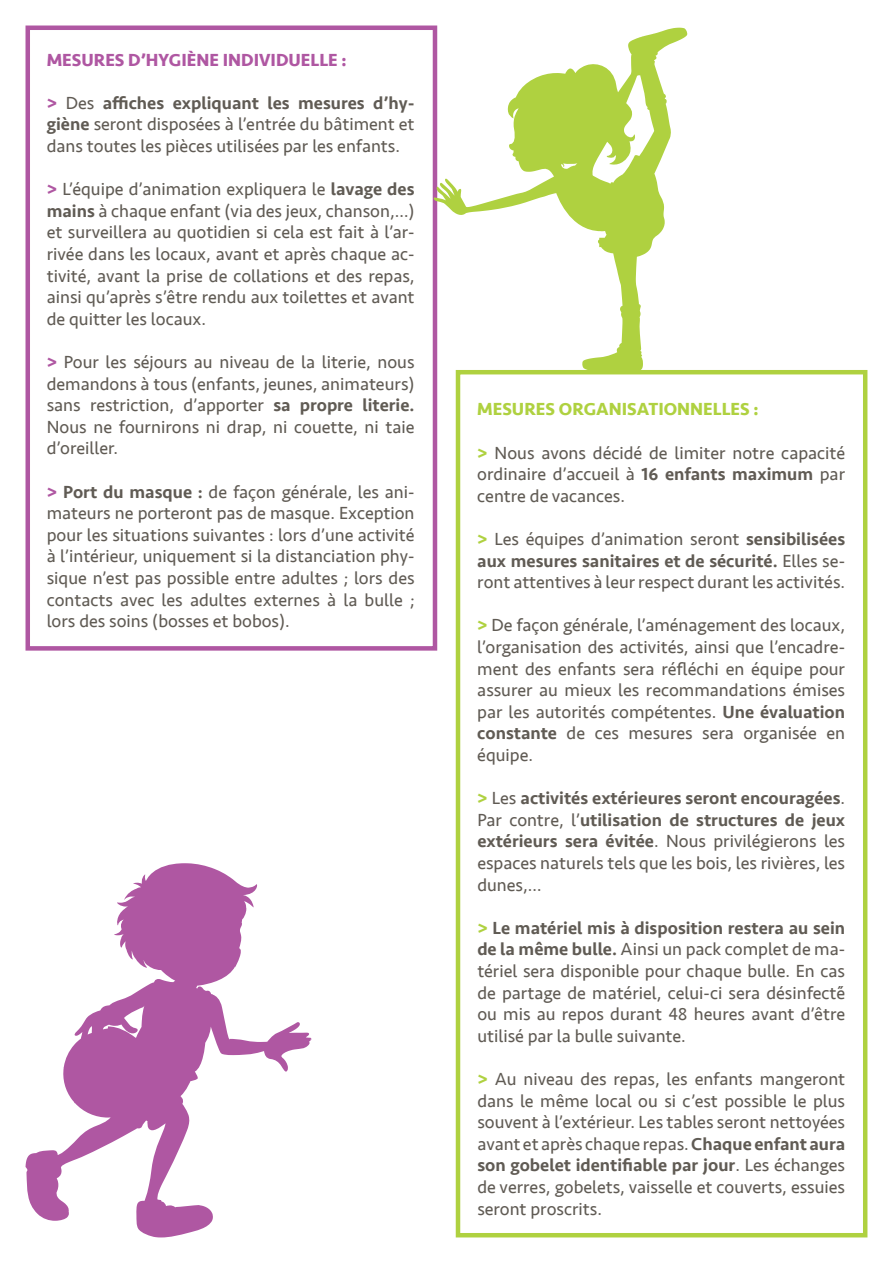
<style>
.page{position:relative;width:893px;height:1263px;background:#fff}
.page>*{position:absolute;margin:0;border:0;box-sizing:border-box;transform-origin:0 0}
.t1{font:18px/21.6px "Seravek";color:#605b54;text-align:justify}
.t2{font:700 18px "Seravek";color:#af57a2}
.t3{font:700 18px "Seravek";color:#afd140}
.s1{font-weight:700;color:#af57a2}
.s2{font-weight:500}
.s3{font-weight:700;color:#afd140}
</style>
<div class="page">
<div style="left:26px;top:26px;width:411px;height:625px;border:4px solid #af57a2"></div>
<div style="left:456px;top:370px;width:411px;height:867px;border:4px solid #afd140"></div>
<svg style="left:26px;top:863px;width:286px;height:374px"></svg>
<svg style="left:434px;top:28px;width:253px;height:344px"></svg>
<p class="t2" style="left:47px;top:45px;width:301px">MESURES D’HYGIÈNE INDIVIDUELLE :</p>
<p class="t1" style="left:47px;top:92px;width:369px"><span class="s1">&gt;</span> Des <span class="s2">affiches expliquant les mesures d’hy&shy;giène</span> seront disposées à l’entrée du bâtiment et dans toutes les pièces utilisées par les enfants.</p>
<p class="t1" style="left:47px;top:178px;width:369px"><span class="s1">&gt;</span> L’équipe d’animation expliquera le <span class="s2">lavage des mains</span> à chaque enfant (via des jeux, chanson,…) et surveillera au quotidien si cela est fait à l’ar&shy;rivée dans les locaux, avant et après chaque ac&shy;tivité, avant la prise de collations et des repas, ainsi qu’après s’être rendu aux toilettes et avant de quitter les locaux.</p>
<p class="t1" style="left:47px;top:351px;width:369px"><span class="s1">&gt;</span> Pour les séjours au niveau de la literie, nous demandons à tous (enfants, jeunes, animateurs) sans restriction, d’apporter <span class="s2">sa propre literie.<br></span>Nous ne fournirons ni drap, ni couette, ni taie d’oreiller.</p>
<p class="t1" style="left:47px;top:481px;width:369px"><span class="s1">&gt;</span> <span class="s2">Port du masque :</span> de façon générale, les ani&shy;mateurs ne porteront pas de masque. Exception pour les situations suivantes : lors d’une activité à l’intérieur, uniquement si la distanciation phy&shy;sique n’est pas possible entre adultes ; lors des contacts avec les adultes externes à la bulle ; lors des soins (bosses et bobos).</p>
<p class="t3" style="left:477px;top:395px;width:283px">MESURES ORGANISATIONNELLES :</p>
<p class="t1" style="left:477px;top:442px;width:369px"><span class="s3">&gt;</span> Nous avons décidé de limiter notre capacité ordinaire d’accueil à <span class="s2">16 enfants maximum</span> par centre de vacances.</p>
<p class="t1" style="left:477px;top:528px;width:369px"><span class="s3">&gt;</span> Les équipes d’animation seront <span class="s2">sensibilisées aux mesures sanitaires et de sécurité.</span> Elles se&shy;ront attentives à leur respect durant les activités.</p>
<p class="t1" style="left:477px;top:614px;width:369px"><span class="s3">&gt;</span> De façon générale, l’aménagement des locaux, l’organisation des activités, ainsi que l’encadre&shy;ment des enfants sera réfléchi en équipe pour assurer au mieux les recommandations émises par les autorités compétentes. <span class="s2">Une évaluation constante</span> de ces mesures sera organisée en équipe.</p>
<p class="t1" style="left:477px;top:787px;width:369px"><span class="s3">&gt;</span> Les <span class="s2">activités extérieures seront encouragées</span>.<br>Par contre, l’<span class="s2">utilisation de structures de jeux extérieurs sera évitée</span>. Nous privilégierons les espaces naturels tels que les bois, les rivières, les dunes,…</p>
<p class="t1" style="left:477px;top:917px;width:377px;text-align:left"><span class="s3">&gt;</span> <span class="s2">Le matériel mis à disposition restera au sein de la même bulle.</span> Ainsi un pack complet de ma&shy;tériel sera disponible pour chaque bulle. En cas de partage de matériel, celui-ci sera désinfecté́ ou mis au repos durant 48 heures avant d’être utilisé par la bulle suivante.</p>
<p class="t1" style="left:477px;top:1068px;width:369px"><span class="s3">&gt;</span> Au niveau des repas, les enfants mangeront dans le même local ou si c’est possible le plus souvent à l’extérieur. Les tables seront nettoyées avant et après chaque repas. <span class="s2">Chaque enfant aura son gobelet identifiable par jour</span>. Les échanges de verres, gobelets, vaisselle et couverts, essuies seront proscrits.</p>
</div>
